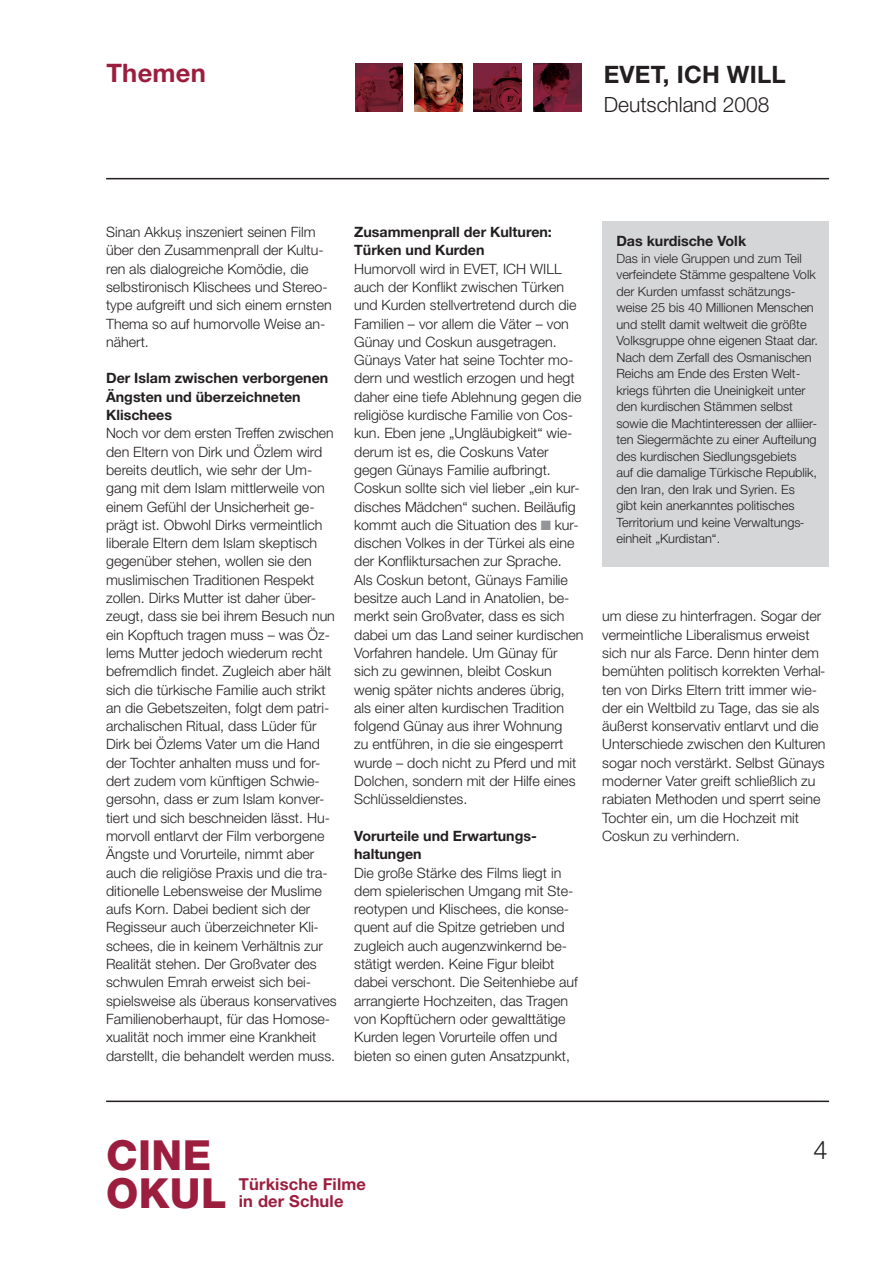
<style>
.page{position:relative;width:893px;height:1263px;background:#fff}
.page>*{position:absolute;margin:0;border:0;box-sizing:border-box;transform-origin:0 0}
.t1{font:800 41.55px/37.7px "Helvetica Neue LT";letter-spacing:.01em;color:#9c1e3e}
.t2{font:700 25.5px "Helvetica Neue LT";letter-spacing:.01em;color:#9c1e3e}
.t3{font:300 25.5px "Helvetica Neue LT";color:#231f20}
.t4{font:700 24px "Helvetica Neue LT";letter-spacing:.01em;color:#231f20}
.t5{font:300 21px "Helvetica Neue LT";color:#231f20}
.t6{font:700 16.5px/17.1px "Helvetica Neue LT";letter-spacing:.01em;color:#9c1e3e}
.t7{font:300 14.25px/18.3px "Helvetica Neue LT";color:#231f20}
.t8{font:700 14.25px/18.3px "Helvetica Neue LT";color:#231f20}
.t9{font:300 12.75px/16.5px "Helvetica Neue LT";color:#231f20}
.s1{font-family:"Linotype Univers 330"}
.s2{color:#939598}
</style>
<div class="page">
<hr style="left:106px;top:178px;width:723px;height:1px;background:#231f20">
<hr style="left:106px;top:1101px;width:723px;height:1px;background:#231f20">
<img style="left:355px;top:64px;width:48px;height:47px">
<img style="left:414px;top:64px;width:48px;height:47px">
<img style="left:533px;top:64px;width:48px;height:47px">
<img style="left:474px;top:64px;width:47px;height:47px">
<div style="left:602px;top:221px;width:227px;height:345px;background:#d5d6d8"></div>
<h2 class="t2" style="left:106px;top:64px;width:101px">Themen</h2>
<h3 class="t4" style="left:604px;top:65px;width:183px">EVET, ICH WILL</h3>
<h3 class="t5" style="left:604px;top:97px;width:167px">Deutschland 2008</h3>
<p class="t7" style="left:106px;top:224px;width:227px">Sinan Akku<span class="s1">ș</span> inszeniert seinen Film über den Zusammenprall der Kultu&shy;ren als dialogreiche Komödie, die selbstironisch Klischees und Stereo&shy;type aufgreift und sich einem ernsten<br>Thema so auf humorvolle Weise an&shy;nähert.</p>
<p class="t8" style="left:106px;top:371px;width:224px">Der Islam zwischen verborgenen<br>Ängsten und überzeichneten<br>Klischees</p>
<p class="t7" style="left:106px;top:426px;width:232px">Noch vor dem ersten Treffen zwischen den Eltern von Dirk und Özlem wird bereits deutlich, wie sehr der Um&shy;gang mit dem Islam mittlerweile von einem Gefühl der Unsicherheit ge&shy;prägt ist. Obwohl Dirks vermeintlich liberale Eltern dem Islam skeptisch gegenüber stehen, wollen sie den muslimischen Traditionen Respekt zollen. Dirks Mutter ist daher über&shy;zeugt, dass sie bei ihrem Besuch nun ein Kopftuch tragen muss – was Öz&shy;lems Mutter jedoch wiederum recht befremdlich findet. Zugleich aber hält sich die türkische Familie auch strikt an die Gebetszeiten, folgt dem patri&shy;archalischen Ritual, dass Lüder für Dirk bei Özlems Vater um die Hand der Tochter anhalten muss und for&shy;dert zudem vom künftigen Schwie&shy;gersohn, dass er zum Islam konver&shy;tiert und sich beschneiden lässt. Hu&shy;morvoll entlarvt der Film verborgene Ängste und Vorurteile, nimmt aber auch die religiöse Praxis und die tra&shy;ditionelle Lebensweise der Muslime aufs Korn. Dabei bedient sich der Regisseur auch überzeichneter Kli&shy;schees, die in keinem Verhältnis zur Realität stehen. Der Großvater des schwulen Emrah erweist sich bei&shy;spielsweise als überaus konservatives Familienoberhaupt, für das Homose&shy;xualität noch immer eine Krankheit darstellt, die behandelt werden muss.</p>
<p class="t8" style="left:354px;top:224px;width:199px">Zusammenprall der Kulturen:<br>Türken und Kurden</p>
<p class="t7" style="left:354px;top:261px;width:231px">Humorvoll wird in EVET, ICH WILL auch der Konflikt zwischen Türken und Kurden stellvertretend durch die Familien – vor allem die Väter – von Günay und Coskun ausgetragen.<br>Günays Vater hat seine Tochter mo&shy;dern und westlich erzogen und hegt daher eine tiefe Ablehnung gegen die religiöse kurdische Familie von Cos&shy;kun. Eben jene „Ungläubigkeit“ wie&shy;derum ist es, die Coskuns Vater gegen Günays Familie aufbringt.<br>Coskun sollte sich viel lieber „ein kur&shy;disches Mädchen“ suchen. Beiläufig kommt auch die Situation des <span class="s2">■</span> kur&shy;dischen Volkes in der Türkei als eine der Konfliktursachen zur Sprache.<br>Als Coskun betont, Günays Familie besitze auch Land in Anatolien, be&shy;merkt sein Großvater, dass es sich dabei um das Land seiner kurdischen Vorfahren handele. Um Günay für sich zu gewinnen, bleibt Coskun wenig später nichts anderes übrig, als einer alten kurdischen Tradition folgend Günay aus ihrer Wohnung<br>zu entführen, in die sie eingesperrt wurde – doch nicht zu Pferd und mit Dolchen, sondern mit der Hilfe eines Schlüsseldienstes.</p>
<p class="t8" style="left:354px;top:828px;width:184px">Vorurteile und Erwartungs&shy;haltungen</p>
<p class="t7" style="left:354px;top:865px;width:225px">Die große Stärke des Films liegt in dem spielerischen Umgang mit Ste&shy;reotypen und Klischees, die konse&shy;quent auf die Spitze getrieben und zugleich auch augenzwinkernd be&shy;stätigt werden. Keine Figur bleibt dabei verschont. Die Seitenhiebe auf arrangierte Hochzeiten, das Tragen von Kopftüchern oder gewalttätige Kurden legen Vorurteile offen und bieten so einen guten Ansatzpunkt,</p>
<p class="t8" style="left:616px;top:233px;width:131px">Das kurdische Volk</p>
<p class="t9" style="left:616px;top:251px;width:203px">Das in viele Gruppen und zum Teil verfeindete Stämme gespaltene Volk der Kurden umfasst schätzungs&shy;weise 25 bis 40 Millionen Menschen und stellt damit weltweit die größte Volksgruppe ohne eigenen Staat dar.<br>Nach dem Zerfall des Osmanischen Reichs am Ende des Ersten Welt&shy;kriegs führten die Uneinigkeit unter den kurdischen Stämmen selbst sowie die Machtinteressen der alliier&shy;ten Siegermächte zu einer Aufteilung des kurdischen Siedlungsgebiets<br>auf die damalige Türkische Republik, den Iran, den Irak und Syrien. Es gibt kein anerkanntes politisches Territorium und keine Verwaltungs&shy;einheit „Kurdistan“.</p>
<p class="t7" style="left:602px;top:609px;width:225px">um diese zu hinterfragen. Sogar der vermeintliche Liberalismus erweist sich nur als Farce. Denn hinter dem bemühten politisch korrekten Verhal&shy;ten von Dirks Eltern tritt immer wie&shy;der ein Weltbild zu Tage, das sie als äußerst konservativ entlarvt und die Unterschiede zwischen den Kulturen sogar noch verstärkt. Selbst Günays moderner Vater greift schließlich zu rabiaten Methoden und sperrt seine Tochter ein, um die Hochzeit mit Coskun zu verhindern.</p>
<h1 class="t1" style="left:106px;top:1140px;width:122px">CINE<br>OKUL</h1>
<p class="t6" style="left:239px;top:1177px;width:129px">Türkische Filme in der Schule</p>
<h2 class="t3" style="left:813px;top:1140px;width:16px">4</h2>
</div>
